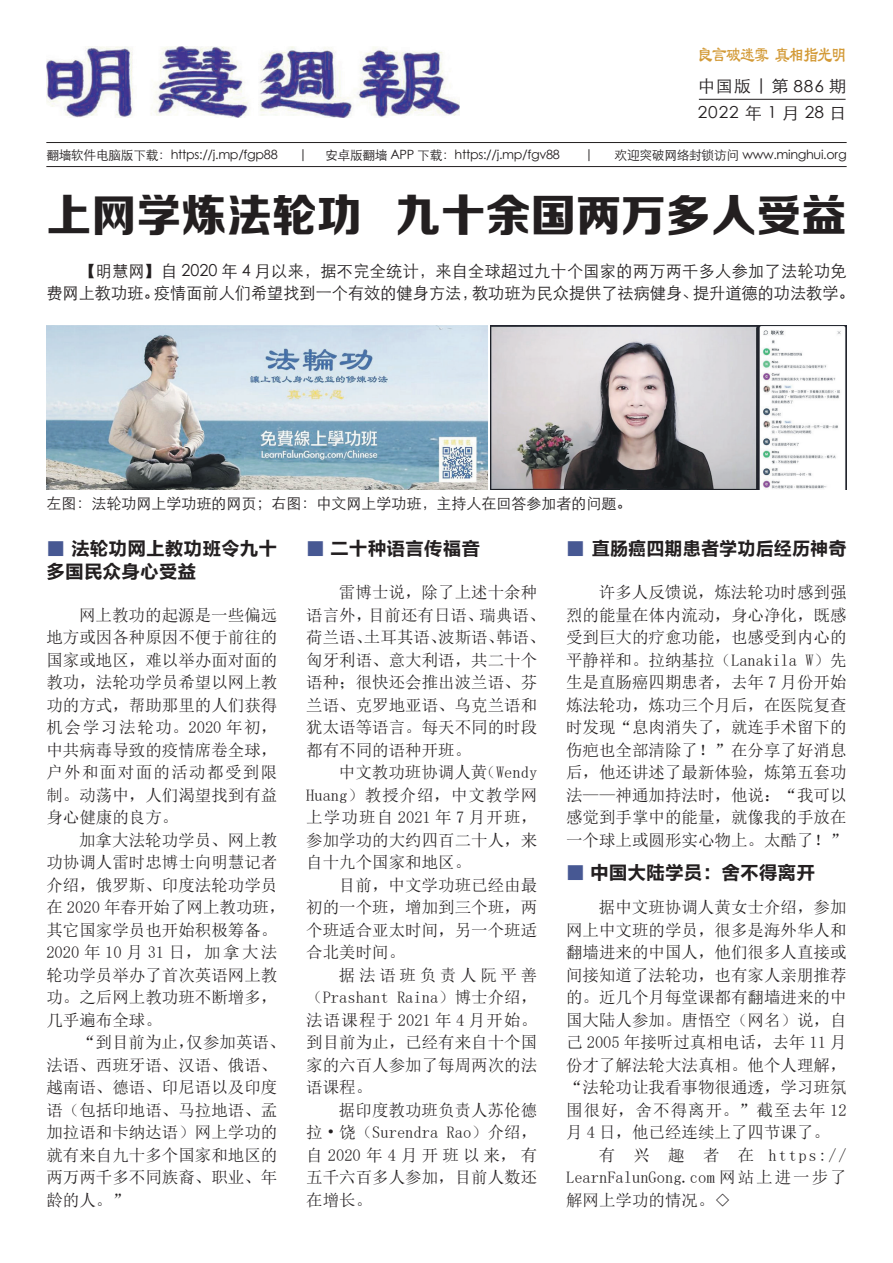
<style>
.page{position:relative;width:893px;height:1263px;background:#fff}
.page>*{position:absolute;margin:0;border:0;box-sizing:border-box;transform-origin:0 0}
.t1{font:45px "FZZDHJW GB1 0";color:#231f20}
.t2{font:22.5px "Li Su";letter-spacing:-.06em;color:#d39a37;scale:.67 1}
.t3{font:18.75px/22.5px "FZLTCHK GBK1 0";color:#231f20}
.t4{font:16.5px/22.5px "Sim Sun";color:#231f20;text-align:justify}
.t5{font:16.5px/22.5px "ST Xihei";color:#231f20}
.t6{font:16.5px/27px "ST Xihei";letter-spacing:.05em;color:#231f20;scale:1.05 1}
.t7{font:15px "ST Xihei";color:#231f20}
.t8{font:12.75px "ST Xihei";letter-spacing:-.025em;color:#231f20}
.s1{color:#475893}
</style>
<div class="page">
<hr style="left:699px;top:99px;width:147px;height:1px;background:#231f20">
<img style="left:46px;top:46px;width:413px;height:72px">
<hr style="left:46px;top:142px;width:801px;height:1px;background:#231f20">
<hr style="left:46px;top:166px;width:801px;height:1px;background:#231f20">
<img style="left:46px;top:326px;width:441px;height:164px">
<img style="left:490px;top:326px;width:357px;height:164px">
<h2 class="t2" style="left:698px;top:43px;width:224px">良言破迷雾 真相指光明</h2>
<p class="t6" style="left:698px;top:71px;width:143px">中国版|第886 期<br>2022年1月28日</p>
<p class="t8" style="left:46px;top:145px;width:233px">翻墙软件电脑版下载：https://j.mp/fgp88</p>
<p class="t8" style="left:299px;top:145px;width:10px">|</p>
<p class="t8" style="left:325px;top:145px;width:236px">安卓版翻墙 APP 下载：https://j.mp/fgv88</p>
<p class="t8" style="left:585px;top:145px;width:10px">|</p>
<p class="t8" style="left:615px;top:145px;width:234px">欢迎突破网络封锁访问 www.minghui.org</p>
<h1 class="t1" style="left:46px;top:191px;width:802px">上网学炼法轮功 九十余国两万多人受益</h1>
<p class="t5" style="left:46px;top:258px;width:810px;text-indent:33px">【明慧网】自 2020 年 4 月以来，据不完全统计，来自全球超过九十个国家的两万两千多人参加了法轮功免费网上教功班。疫情面前人们希望找到一个有效的健身方法，教功班为民众提供了祛病健身、提升道德的功法教学。</p>
<p class="t7" style="left:46px;top:492px;width:587px">左图：法轮功网上学功班的网页；右图：中文网上学功班，主持人在回答参加者的问题。</p>
<p class="t3" style="left:566px;top:538px;width:282px"><span class="s1">■</span> 直肠癌四期患者学功后经历神奇</p>
<p class="t4" style="left:566px;top:581px;width:282px;text-indent:33px">许多人反馈说，炼法轮功时感到强烈的能量在体内流动，身心净化，既感受到巨大的疗愈功能，也感受到内心的平静祥和。拉纳基拉（Lanakila W）先生是直肠癌四期患者，去年 7 月份开始炼法轮功，炼功三个月后，在医院复查时发现“息肉消失了，就连手术留下的伤疤也全部清除了！”在分享了好消息后，他还讲述了最新体验，炼第五套功法——神通加持法时，他说：“我可以感觉到手掌中的能量，就像我的手放在一个球上或圆形实心物上。太酷了！”</p>
<p class="t3" style="left:566px;top:861px;width:250px"><span class="s1">■</span> 中国大陆学员：舍不得离开</p>
<p class="t4" style="left:566px;top:896px;width:282px;text-indent:33px">据中文班协调人黄女士介绍，参加网上中文班的学员，很多是海外华人和翻墻进来的中国人，他们很多人直接或间接知道了法轮功，也有家人亲朋推荐的。近几个月每堂课都有翻墙进来的中国大陆人参加。唐悟空（网名）说，自己 2005 年接听过真相电话，去年 11 月份才了解法轮大法真相。他个人理解，“法轮功让我看事物很通透，学习班氛围很好，舍不得离开。”截至去年 12月 4 日，他已经连续上了四节课了。</p>
<p class="t4" style="left:566px;top:1144px;width:282px;text-indent:33px">有 兴 趣 者 在 https:// LearnFalunGong.com 网站上进一步了解网上学功的情况。◇</p>
<p class="t3" style="left:306px;top:538px;width:175px"><span class="s1">■</span> 二十种语言传福音</p>
<p class="t4" style="left:306px;top:581px;width:241px;text-align:left;text-indent:33px">雷博士说，除了上述十余种语言外，目前还有日语、瑞典语、荷兰语、土耳其语、波斯语、韩语、匈牙利语、意大利语，共二十个语种；很快还会推出波兰语、芬兰语、克罗地亚语、乌克兰语和犹太语等语言。每天不同的时段都有不同的语种开班。</p>
<p class="t4" style="left:306px;top:761px;width:233px;text-indent:33px">中文教功班协调人黄（Wendy Huang）教授介绍，中文教学网上学功班自 2021 年 7 月开班，参加学功的大约四百二十人，来自十九个国家和地区。</p>
<p class="t4" style="left:306px;top:874px;width:233px;text-indent:33px">目前，中文学功班已经由最初的一个班，增加到三个班，两个班适合亚太时间，另一个班适合北美时间。</p>
<p class="t4" style="left:306px;top:964px;width:232px;text-indent:33px">据法语班负责人阮平善（Prashant Raina）博士介绍，法语课程于 2021 年 4 月开始。到目前为止，已经有来自十个国家的六百人参加了每周两次的法语课程。</p>
<p class="t4" style="left:306px;top:1099px;width:232px;text-indent:33px">据印度教功班负责人苏伦德拉 • 饶（Surendra Rao）介绍，自2020年4月开班以来，有五千六百多人参加，目前人数还在增长。</p>
<p class="t3" style="left:46px;top:538px;width:232px"><span class="s1">■</span> 法轮功网上教功班令九十多国民众身心受益</p>
<p class="t4" style="left:46px;top:603px;width:233px;text-indent:33px">网上教功的起源是一些偏远地方或因各种原因不便于前往的国家或地区，难以举办面对面的教功，法轮功学员希望以网上教功的方式，帮助那里的人们获得机会学习法轮功。2020 年初，中共病毒导致的疫情席卷全球，户外和面对面的活动都受到限制。动荡中，人们渴望找到有益身心健康的良方。</p>
<p class="t4" style="left:46px;top:829px;width:241px;text-align:left;text-indent:33px">加拿大法轮功学员、网上教功协调人雷时忠博士向明慧记者介绍，俄罗斯、印度法轮功学员在 2020 年春开始了网上教功班，其它国家学员也开始积极筹备。<br>2020 年 10 月 31 日，加拿大法轮功学员举办了首次英语网上教功。之后网上教功班不断增多，几乎遍布全球。</p>
<p class="t4" style="left:46px;top:1031px;width:241px;text-align:left;text-indent:33px">“到目前为止，仅参加英语、法语、西班牙语、汉语、俄语、越南语、德语、印尼语以及印度语（包括印地语、马拉地语、孟加拉语和卡纳达语）网上学功的就有来自九十多个国家和地区的两万两千多不同族裔、职业、年龄的人。”</p>
</div>
